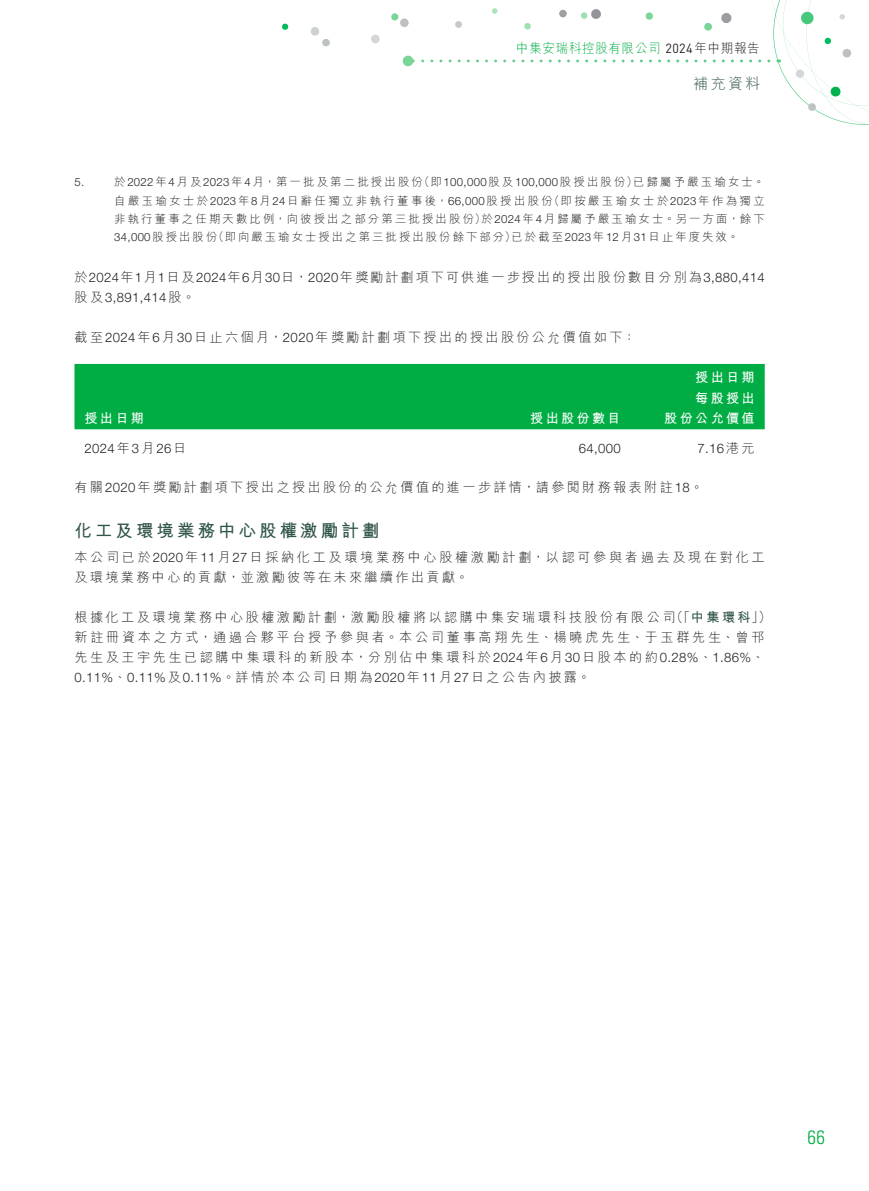
<style>
.page{position:relative;width:869px;height:1191px;background:#fff}
.page>*{position:absolute;margin:0;border:0;box-sizing:border-box;transform-origin:0 0}
.t1{font:300 condensed 19.25px "Univers LT Std";color:#00ad44}
.t2{font:700 17.5px "M Hei HK";letter-spacing:.17em;color:#315548}
.t3{font:300 14.88px "M Hei HK";color:#315548}
.t4{font:300 13.12px/20.1px "M Hei HK";letter-spacing:.185em;color:#231f20}
.t5{font:300 13.12px "Helvetica Neue LT Std";letter-spacing:.03em;color:#231f20}
.t6{font:300 13.12px/20.1px "M Hei HK";letter-spacing:.205em;color:#231f20}
.t7{font:300 13.12px "M Hei HK";letter-spacing:.155em;color:#231f20}
.t8{font:700 13.12px/20.1px "M Hei HK";letter-spacing:.18em;color:#fff;text-align:right}
.t9{font:300 13.12px "M Hei HK";letter-spacing:.06em;color:#00ad44;scale:.95 1}
.t10{font:300 11.38px "M Hei HK";letter-spacing:.19em;color:#231f20}
.t11{font:300 11.38px/18.4px "M Hei HK";letter-spacing:.21em;color:#231f20}
.t12{font:300 11.38px "Helvetica Neue LT Std";letter-spacing:.03em;color:#231f20}
.s1{font-family:"DIN Pro";font-weight:400;color:#231f20}
.s2{color:#231f20}
.s3{font-family:"M Hei HK"}
.s4{font-family:"Helvetica Neue LT Std"}
.s5{font-weight:700;color:#315548}
</style>
<div class="page">
<svg style="left:282px;top:23px;width:6px;height:7px"></svg>
<svg style="left:390px;top:13px;width:8px;height:8px"></svg>
<div style="left:371px;top:35px;width:8px;height:8px;background:#d5d6d8;border-radius:50%"></div>
<svg style="left:310px;top:27px;width:20px;height:20px"></svg>
<div style="left:400px;top:18px;width:8px;height:9px;background:#bebfc2;border-radius:50%"></div>
<svg style="left:402px;top:0;width:466px;height:125px"></svg>
<div style="left:74px;top:364px;width:690px;height:65px;background:#00ad44"></div>
<p class="t9" style="left:516px;top:42px;width:258px">中集安瑞科控股有限公司 <span class="s1">2024</span><span class="s2">年中期報告</span></p>
<p class="t3" style="left:693px;top:75px;width:68px">補充資料</p>
<p class="t12" style="left:74px;top:175px;width:11px">5.</p>
<p class="t12" style="left:418px;top:175px;width:220px"><span class="s3">（即</span>100,000<span class="s3">股及</span>100,000<span class="s3">股授出股份）</span></p>
<p class="t10" style="left:114px;top:176px;width:310px">於<span class="s4">2022</span>年<span class="s4">4</span>月及<span class="s4">2023</span>年<span class="s4">4</span>月，第一批及第二批授出股份</p>
<p class="t10" style="left:632px;top:176px;width:133px">已歸屬予嚴玉瑜女士。</p>
<p class="t11" style="left:548px;top:191px;width:218px">（即按嚴玉瑜女士於<span class="s4">2023</span>年作為獨立</p>
<p class="t11" style="left:481px;top:191px;width:284px;text-indent:-367px">自嚴玉瑜女士於<span class="s4">2023</span>年<span class="s4">8</span>月<span class="s4">24</span>日辭任獨立非執行董事後，<span class="s4">66,000</span>股授出股份<br>於<span class="s4">2024</span>年<span class="s4">4</span>月歸屬予嚴玉瑜女士。另一方面，餘下</p>
<p class="t10" style="left:114px;top:213px;width:373px">非執行董事之任期天數比例，向彼授出之部分第三批授出股份）</p>
<p class="t10" style="left:213px;top:231px;width:304px">（即向嚴玉瑜女士授出之第三批授出股份餘下部分）</p>
<p class="t10" style="left:511px;top:231px;width:228px">已於截至<span class="s4">2023</span>年<span class="s4">12</span>月<span class="s4">31</span>日止年度失效。</p>
<p class="t12" style="left:114px;top:230px;width:105px">34,000<span class="s3">股授出股份</span></p>
<p class="t7" style="left:74px;top:270px;width:691px">於<span class="s4">2024</span>年<span class="s4">1</span>月<span class="s4">1</span>日及<span class="s4">2024</span>年<span class="s4">6</span>月<span class="s4">30</span>日，<span class="s4">2020</span>年獎勵計劃項下可供進一步授出的授出股份數目分別為<span class="s4">3,880,414</span></p>
<p class="t5" style="left:74px;top:289px;width:122px"><span class="s3">股及</span>3,891,414<span class="s3">股。</span></p>
<p class="t4" style="left:74px;top:327px;width:562px">截至<span class="s4">2024</span>年<span class="s4">6</span>月<span class="s4">30</span>日止六個月，<span class="s4">2020</span>年獎勵計劃項下授出的授出股份公允價值如下：</p>
<p class="t8" style="left:664px;top:366px;width:92px">授出日期<br>每股授出<br>股份公允價值</p>
<p class="t5" style="left:697px;top:440px;width:59px">7.16 <span class="s3">港元</span></p>
<p class="t8" style="left:84px;top:406px;width:61px">授出日期</p>
<p class="t8" style="left:530px;top:406px;width:92px">授出股份數目</p>
<p class="t5" style="left:84px;top:440px;width:103px">2024<span class="s3">年</span>3<span class="s3">月</span>26<span class="s3">日</span></p>
<p class="t4" style="left:74px;top:477px;width:630px">有關<span class="s4">2020</span>年獎勵計劃項下授出之授出股份的公允價值的進一步詳情，請參閱財務報表附註<span class="s4">18</span>。</p>
<h2 class="t2" style="left:74px;top:517px;width:306px">化工及環境業務中心股權激勵計劃</h2>
<p class="t6" style="left:74px;top:546px;width:691px">本公司已於<span class="s4">2020</span>年<span class="s4">11</span>月<span class="s4">27</span>日採納化工及環境業務中心股權激勵計劃，以認可參與者過去及現在對化工及環境業務中心的貢獻，並激勵彼等在未來繼續作出貢獻。</p>
<p class="t4" style="left:670px;top:607px;width:102px">（「<span class="s5">中集環科</span> (「</p>
<p class="t5" style="left:578px;top:440px;width:43px">64,000</p>
<p class="t4" style="left:74px;top:607px;width:691px">根據化工及環境業務中心股權激勵計劃，激勵股權將以認購中集安瑞環科技股份有限公司<br>新註冊資本之方式，通過合夥平台授予參與者。本公司董事高翔先生、楊曉虎先生、于玉群先生、曾邗先生及王宇先生已認購中集環科的新股本，分別佔中集環科於<span class="s4">2024</span>年<span class="s4">6</span>月<span class="s4">30</span>日股本的約<span class="s4">0.28%</span>、<span class="s4">1.86%</span>、</p>
<p class="t5" style="left:74px;top:669px;width:517px">0.11%<span class="s3">、</span>0.11%<span class="s3">及</span>0.11%<span class="s3">。詳情於本公司日期為</span>2020<span class="s3">年</span>11<span class="s3">月</span>27<span class="s3">日之公告內披露。</span></p>
<h1 class="t1" style="left:807px;top:1125px;width:19px">66</h1>
</div>
